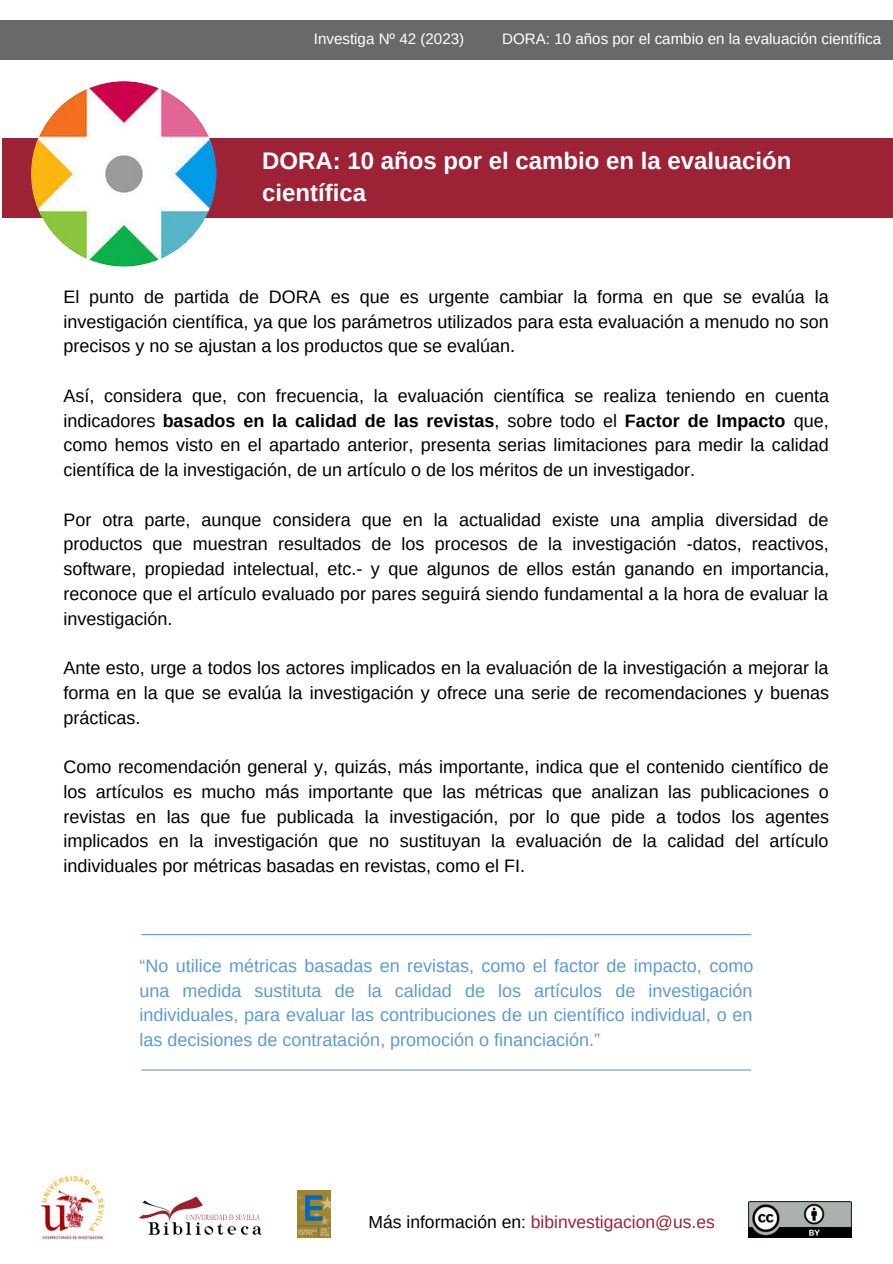
<style>
.page{position:relative;width:893px;height:1264px;background:#fff}
.page>*{position:absolute;margin:0;border:0;box-sizing:border-box;transform-origin:0 0}
.t1{font:700 24px/32.5px "Arimo";color:#fff}
.t2{font:18px/24.8px "Arimo";color:#000;text-align:justify}
.t3{font:18px/24.8px "Arimo";color:#5b9bd5;text-align:justify}
.t4{font:17.55px "Arimo";color:#9d2235}
.t5{font:15.15px "Arimo";color:#fff}
.s1{font-weight:700}
.s2{color:#000}
</style>
<div class="page">
<img style="left:748px;top:1201px;width:103px;height:36px">
<div style="left:0;top:21px;width:892px;height:39px;background:#696969"></div>
<img style="left:40px;top:1175px;width:65px;height:64px">
<img style="left:139px;top:1196px;width:123px;height:39px">
<img style="left:297px;top:1190px;width:33px;height:46px">
<div style="left:2px;top:138px;width:890px;height:79px;background:#9d2235"></div>
<img style="left:31px;top:81px;width:185px;height:185px;border-radius:50%">
<hr style="left:142px;top:934px;width:609px;height:1px;background:#5b9bd5">
<hr style="left:142px;top:1069px;width:609px;height:1px;background:#5b9bd5">
<p class="t5" style="left:314px;top:31px;width:152px">Investiga Nº 42 (2023)</p>
<p class="t5" style="left:502px;top:31px;width:380px">DORA: 10 años por el cambio en la evaluación científica</p>
<p class="t1" style="left:262px;top:144px;width:530px">DORA: 10 años por el cambio en la evaluación científica</p>
<p class="t2" style="left:63px;top:284px;width:767px">El punto de partida de DORA es que es urgente cambiar la forma en que se evalúa la investigación científica, ya que los parámetros utilizados para esta evaluación a menudo no son precisos y no se ajustan a los productos que se evalúan.</p>
<p class="t2" style="left:63px;top:383px;width:767px">Así, considera que, con frecuencia, la evaluación científica se realiza teniendo en cuenta indicadores <span class="s1">basados en la calidad de las revistas</span>, sobre todo el <span class="s1">Factor de Impacto</span> que, como hemos visto en el apartado anterior, presenta serias limitaciones para medir la calidad científica de la investigación, de un artículo o de los méritos de un investigador.</p>
<p class="t2" style="left:63px;top:507px;width:767px">Por otra parte, aunque considera que en la actualidad existe una amplia diversidad de productos que muestran resultados de los procesos de la investigación -datos, reactivos, software, propiedad intelectual, etc.- y que algunos de ellos están ganando en importancia, reconoce que el artículo evaluado por pares seguirá siendo fundamental a la hora de evaluar la investigación.</p>
<p class="t2" style="left:63px;top:655px;width:767px">Ante esto, urge a todos los actores implicados en la evaluación de la investigación a mejorar la forma en la que se evalúa la investigación y ofrece una serie de recomendaciones y buenas prácticas.</p>
<p class="t2" style="left:63px;top:754px;width:767px">Como recomendación general y, quizás, más importante, indica que el contenido científico de los artículos es mucho más importante que las métricas que analizan las publicaciones o revistas en las que fue publicada la investigación, por lo que pide a todos los agentes implicados en la investigación que no sustituyan la evaluación de la calidad del artículo individuales por métricas basadas en revistas, como el FI.</p>
<p class="t3" style="left:139px;top:953px;width:615px">“No utilice métricas basadas en revistas, como el factor de impacto, como una medida sustituta de la calidad de los artículos de investigación individuales, para evaluar las contribuciones de un científico individual, o en las decisiones de contratación, promoción o financiación.”</p>
<p class="t4" style="left:368px;top:1211px;width:348px"><span class="s2">Más información en:</span> bibinvestigacion@us.es</p>
</div>
